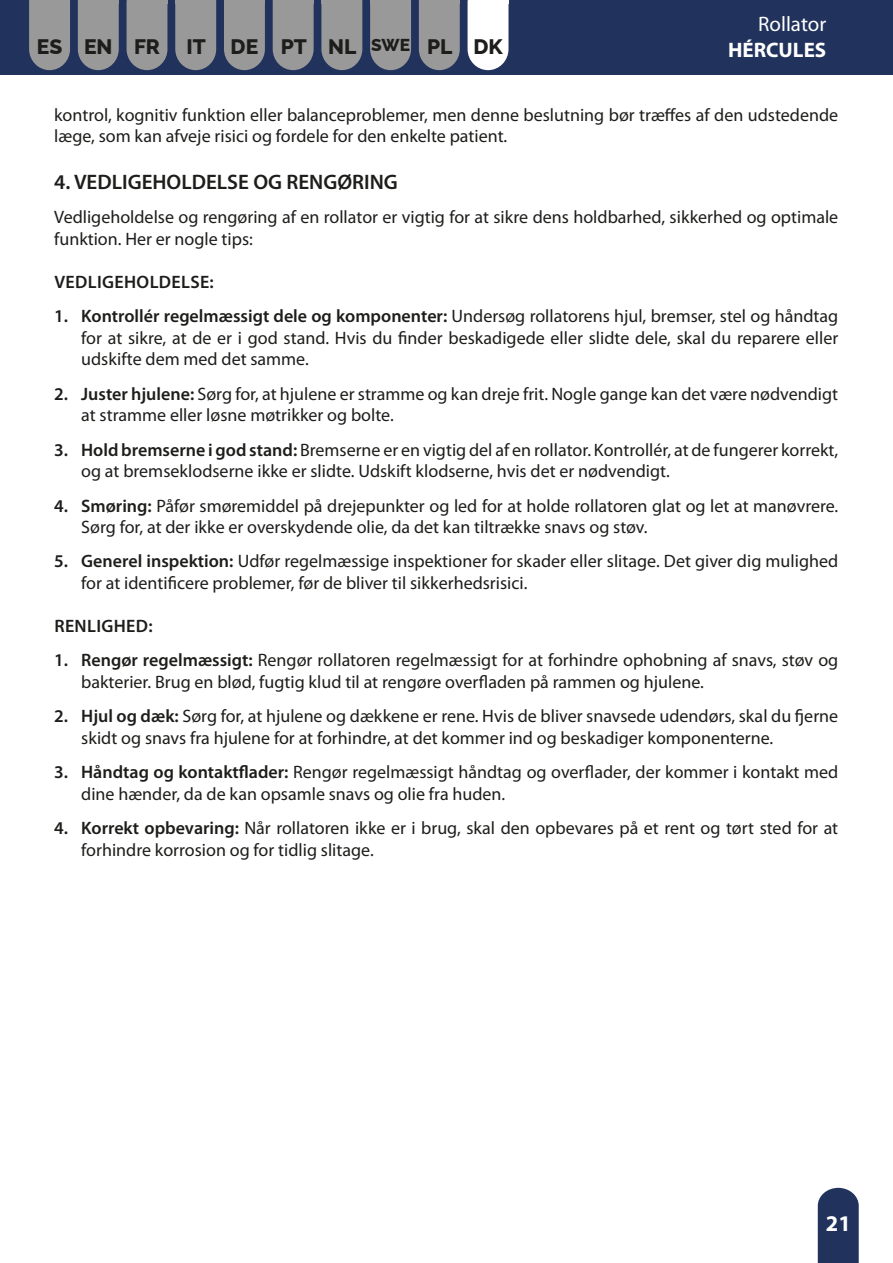
<style>
.page{position:relative;width:893px;height:1263px;background:#fff}
.page>*{position:absolute;margin:0;border:0;box-sizing:border-box;transform-origin:0 0}
.t1{font:700 22.5px "Myriad Pro";color:#fff}
.t2{font:600 21px "Myriad Pro";color:#1d1d1b}
.t3{font:800 21px "Raleway";color:#1d1d1b}
.t4{font:21px "Myriad Pro";color:#fff}
.t5{font:700 21px "Myriad Pro";color:#fff}
.t6{font:18px/21.6px "Myriad Pro";color:#1d1d1b}
.t7{font:600 18px "Myriad Pro";letter-spacing:.02em;color:#1d1d1b}
.s1{font-size:17.25px}
.s2{font-weight:600}
</style>
<div class="page">
<div style="left:0;top:0;width:893px;height:75px;background:#21325c"></div>
<svg style="left:29px;top:0;width:41px;height:70px;background:#8f9094"></svg>
<div style="left:37px;top:34px;width:26px;height:20px;background:#999"></div>
<div style="left:127px;top:3px;width:40px;height:67px;background:#999"></div>
<hr style="left:127px;top:0;width:40px;height:3px;background:#999">
<svg style="left:78px;top:3px;width:41px;height:67px;background:#909194"></svg>
<hr style="left:78px;top:0;width:41px;height:3px;background:#999">
<svg style="left:321px;top:3px;width:41px;height:67px;background:#909194"></svg>
<hr style="left:321px;top:0;width:41px;height:3px;background:#999">
<svg style="left:468px;top:3px;width:40px;height:67px;background:#edeef2"></svg>
<div style="left:473px;top:34px;width:30px;height:20px;background:#fff"></div>
<hr style="left:468px;top:0;width:40px;height:3px;background:#fff">
<svg style="left:273px;top:3px;width:41px;height:67px;background:#909194"></svg>
<hr style="left:273px;top:0;width:41px;height:3px;background:#999">
<svg style="left:419px;top:3px;width:41px;height:67px;background:#909194"></svg>
<hr style="left:419px;top:0;width:41px;height:3px;background:#999">
<svg style="left:224px;top:3px;width:41px;height:67px;background:#909294"></svg>
<hr style="left:224px;top:0;width:41px;height:3px;background:#999">
<svg style="left:370px;top:3px;width:41px;height:67px;background:#909194"></svg>
<hr style="left:370px;top:0;width:41px;height:3px;background:#999">
<svg style="left:175px;top:3px;width:41px;height:67px;background:#909194"></svg>
<hr style="left:175px;top:0;width:41px;height:3px;background:#999">
<svg style="left:818px;top:1188px;width:41px;height:75px;background:#2d3d64"></svg>
<p class="t4" style="left:758px;top:11px;width:70px">Rollator</p>
<p class="t3" style="left:37px;top:29px;width:125px">ES EN FR</p>
<p class="t3" style="left:186px;top:29px;width:318px">IT DE PT NL <span class="s1">SWE</span> PL DK</p>
<p class="t5" style="left:728px;top:36px;width:100px">HÉRCULES</p>
<p class="t6" style="left:54px;top:104px;width:785px">kontrol, kognitiv funktion eller balanceproblemer, men denne beslutning bør træffes af den udstedende læge, som kan afveje risici og fordele for den enkelte patient.</p>
<p class="t2" style="left:54px;top:168px;width:345px">4. VEDLIGEHOLDELSE OG RENGØRING</p>
<p class="t6" style="left:54px;top:206px;width:786px">Vedligeholdelse og rengøring af en rollator er vigtig for at sikre dens holdbarhed, sikkerhed og optimale funktion. Her er nogle tips:</p>
<p class="t7" style="left:54px;top:270px;width:161px">VEDLIGEHOLDELSE:</p>
<p class="t6" style="left:81px;top:305px;width:759px;text-align:justify;text-indent:-27px"><span class="s2">1. Kontrollér regelmæssigt dele og komponenter:</span> Undersøg rollatorens hjul, bremser, stel og håndtag for at sikre, at de er i god stand. Hvis du finder beskadigede eller slidte dele, skal du reparere eller udskifte dem med det samme.</p>
<p class="t6" style="left:81px;top:382px;width:758px;text-indent:-27px"><span class="s2">2. Juster hjulene:</span> Sørg for, at hjulene er stramme og kan dreje frit. Nogle gange kan det være nødvendigt at stramme eller løsne møtrikker og bolte.</p>
<p class="t6" style="left:81px;top:438px;width:759px;text-indent:-27px"><span class="s2">3. Hold bremserne i god stand:</span> Bremserne er en vigtig del af en rollator. Kontrollér, at de fungerer korrekt, og at bremseklodserne ikke er slidte. Udskift klodserne, hvis det er nødvendigt.</p>
<p class="t6" style="left:81px;top:494px;width:759px;text-indent:-27px"><span class="s2">4. Smøring:</span> Påfør smøremiddel på drejepunkter og led for at holde rollatoren glat og let at manøvrere.<br>Sørg for, at der ikke er overskydende olie, da det kan tiltrække snavs og støv.</p>
<p class="t6" style="left:81px;top:550px;width:758px;text-indent:-27px"><span class="s2">5. Generel inspektion:</span> Udfør regelmæssige inspektioner for skader eller slitage. Det giver dig mulighed for at identificere problemer, før de bliver til sikkerhedsrisici.</p>
<p class="t7" style="left:54px;top:614px;width:100px">RENLIGHED:</p>
<p class="t6" style="left:81px;top:649px;width:759px;text-indent:-27px"><span class="s2">1. Rengør regelmæssigt:</span> Rengør rollatoren regelmæssigt for at forhindre ophobning af snavs, støv og bakterier. Brug en blød, fugtig klud til at rengøre overfladen på rammen og hjulene.</p>
<p class="t6" style="left:81px;top:705px;width:759px;text-indent:-27px"><span class="s2">2. Hjul og dæk:</span> Sørg for, at hjulene og dækkene er rene. Hvis de bliver snavsede udendørs, skal du fjerne skidt og snavs fra hjulene for at forhindre, at det kommer ind og beskadiger komponenterne.</p>
<p class="t6" style="left:81px;top:761px;width:758px;text-indent:-27px"><span class="s2">3. Håndtag og kontaktflader:</span> Rengør regelmæssigt håndtag og overflader, der kommer i kontakt med dine hænder, da de kan opsamle snavs og olie fra huden.</p>
<p class="t6" style="left:81px;top:817px;width:758px;text-indent:-27px"><span class="s2">4. Korrekt opbevaring:</span> Når rollatoren ikke er i brug, skal den opbevares på et rent og tørt sted for at forhindre korrosion og for tidlig slitage.</p>
<p class="t1" style="left:826px;top:1209px;width:26px">21</p>
</div>
